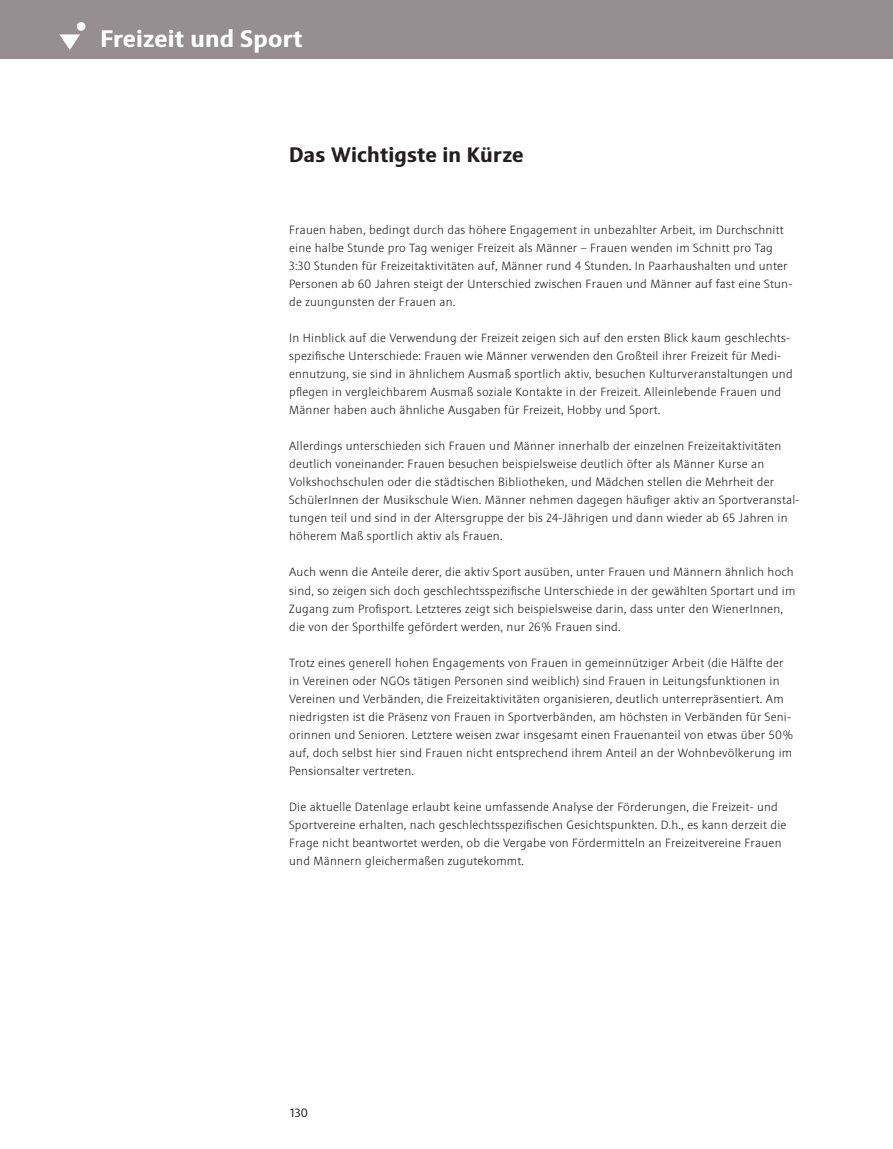
<style>
.page{position:relative;width:893px;height:1149px;background:#fff}
.page>*{position:absolute;margin:0;border:0;box-sizing:border-box;transform-origin:0 0}
.t1{font:700 24px "Sinova Pro";letter-spacing:.01em;color:#fff}
.t2{font:700 21px "Sinova Pro";letter-spacing:.01em;color:#231f20}
.t3{font:300 12px/18px "Sinova Pro";letter-spacing:.02em;color:#231f20}
.t4{font:12px "Sinova Pro";color:#231f20}
</style>
<div class="page">
<div style="left:0;top:0;width:893px;height:59px;background:#968f91"></div>
<div style="left:77px;top:22px;width:8px;height:9px;background:#fff;border-radius:50%"></div>
<svg style="left:60px;top:34px;width:20px;height:16px"></svg>
<h1 class="t1" style="left:100px;top:24px;width:203px">Freizeit und Sport</h1>
<h2 class="t2" style="left:289px;top:142px;width:236px">Das Wichtigste in Kürze</h2>
<p class="t3" style="left:289px;top:221px;width:505px">Frauen haben, bedingt durch das höhere Engagement in unbezahlter Arbeit, im Durchschnitt eine halbe Stunde pro Tag weniger Freizeit als Männer – Frauen wenden im Schnitt pro Tag 3:30 Stunden für Freizeitaktivitäten auf, Männer rund 4 Stunden. In Paarhaushalten und unter Personen ab 60 Jahren steigt der Unterschied zwischen Frauen und Männer auf fast eine Stun&shy;de zuungunsten der Frauen an.</p>
<p class="t3" style="left:289px;top:329px;width:505px">In Hinblick auf die Verwendung der Freizeit zeigen sich auf den ersten Blick kaum geschlechts&shy;spezifische Unterschiede: Frauen wie Männer verwenden den Großteil ihrer Freizeit für Medi&shy;ennutzung, sie sind in ähnlichem Ausmaß sportlich aktiv, besuchen Kulturveranstaltungen und pflegen in vergleichbarem Ausmaß soziale Kontakte in der Freizeit. Alleinlebende Frauen und Männer haben auch ähnliche Ausgaben für Freizeit, Hobby und Sport.</p>
<p class="t3" style="left:289px;top:437px;width:512px">Allerdings unterschieden sich Frauen und Männer innerhalb der einzelnen Freizeitaktivitäten deutlich voneinander: Frauen besuchen beispielsweise deutlich öfter als Männer Kurse an Volkshochschulen oder die städtischen Bibliotheken, und Mädchen stellen die Mehrheit der SchülerInnen der Musikschule Wien. Männer nehmen dagegen häufiger aktiv an Sportveranstal&shy;tungen teil und sind in der Altersgruppe der bis 24-Jährigen und dann wieder ab 65 Jahren in höherem Maß sportlich aktiv als Frauen.</p>
<p class="t3" style="left:289px;top:563px;width:508px">Auch wenn die Anteile derer, die aktiv Sport ausüben, unter Frauen und Männern ähnlich hoch sind, so zeigen sich doch geschlechtsspezifische Unterschiede in der gewählten Sportart und im Zugang zum Profisport. Letzteres zeigt sich beispielsweise darin, dass unter den WienerInnen, die von der Sporthilfe gefördert werden, nur 26% Frauen sind.</p>
<p class="t3" style="left:289px;top:653px;width:506px">Trotz eines generell hohen Engagements von Frauen in gemeinnütziger Arbeit (die Hälfte der in Vereinen oder NGOs tätigen Personen sind weiblich) sind Frauen in Leitungsfunktionen in Vereinen und Verbänden, die Freizeitaktivitäten organisieren, deutlich unterrepräsentiert. Am niedrigsten ist die Präsenz von Frauen in Sportverbänden, am höchsten in Verbänden für Seni&shy;orinnen und Senioren. Letztere weisen zwar insgesamt einen Frauenanteil von etwas über 50% auf, doch selbst hier sind Frauen nicht entsprechend ihrem Anteil an der Wohnbevölkerung im Pensionsalter vertreten.</p>
<p class="t3" style="left:289px;top:797px;width:499px">Die aktuelle Datenlage erlaubt keine umfassende Analyse der Förderungen, die Freizeit- und Sportvereine erhalten, nach geschlechtsspezifischen Gesichtspunkten. D.h., es kann derzeit die Frage nicht beantwortet werden, ob die Vergabe von Fördermitteln an Freizeitvereine Frauen und Männern gleichermaßen zugutekommt.</p>
<p class="t4" style="left:290px;top:1105px;width:19px">130</p>
</div>
